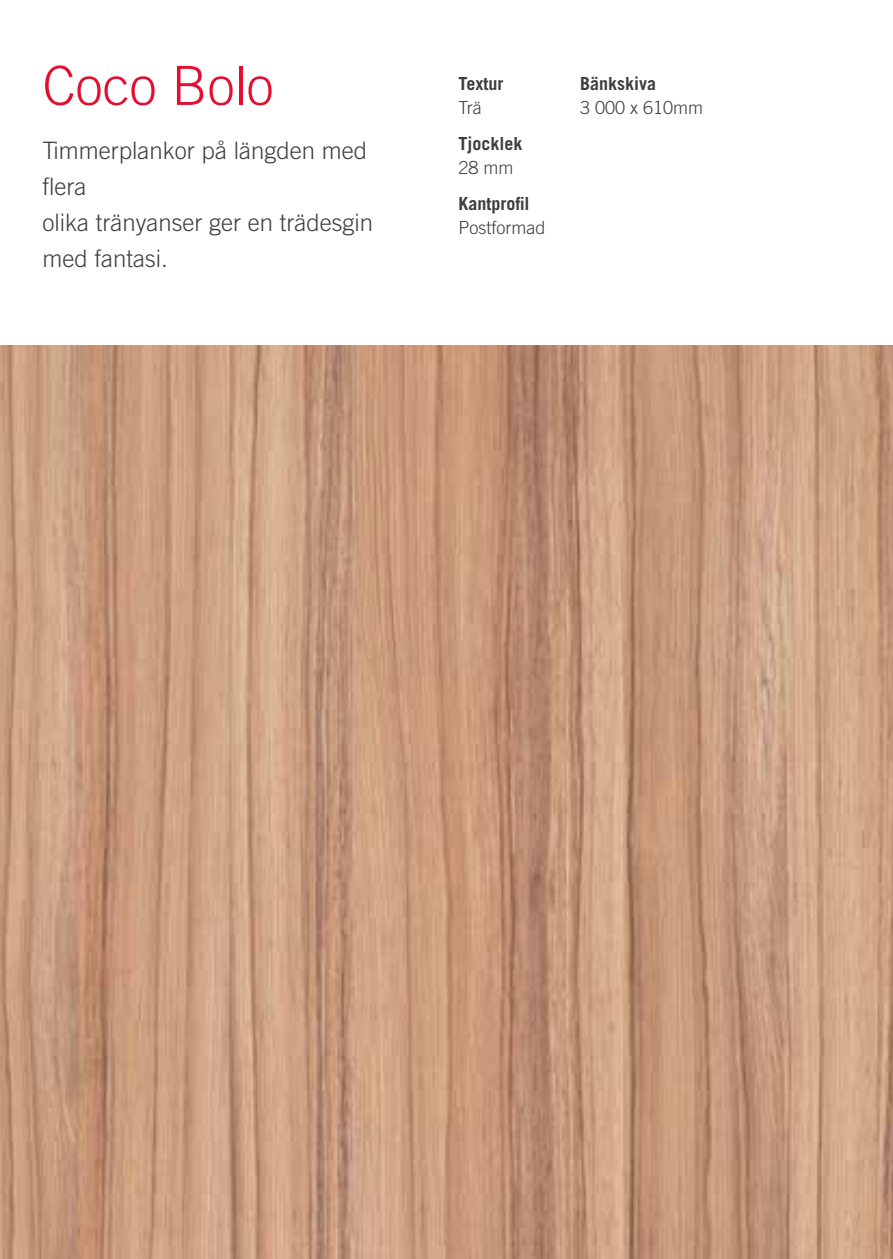
<style>
.page{position:relative;width:893px;height:1259px;background:#fff}
.page>*{position:absolute;margin:0;border:0;box-sizing:border-box;transform-origin:0 0}
.t1{font:300 54px "Trade Gothic LT Std";color:#e40f30}
.t2{font:300 24px/36px "Trade Gothic LT Std";color:#3e3e41}
.t3{font:700 18px "Trade Gothic LT Std";color:#3e3e41}
.t4{font:300 18px "Trade Gothic LT Std";color:#3e3e41}
</style>
<div class="page">
<hr style="left:892px;top:0;width:1px;height:345px;background:#3e3e41">
<img style="left:0;top:345px;width:893px;height:914px">
<h1 class="t1" style="left:43px;top:54px;width:233px">Coco Bolo</h1>
<p class="t2" style="left:43px;top:132px;width:332px">Timmerplankor på längden med flera<br>olika tränyanser ger en trädesgin med fantasi.</p>
<p class="t3" style="left:458px;top:72px;width:46px">Textur</p>
<p class="t4" style="left:458px;top:96px;width:25px">Trä</p>
<p class="t3" style="left:458px;top:132px;width:66px">Tjocklek</p>
<p class="t4" style="left:458px;top:156px;width:57px">28 mm</p>
<p class="t3" style="left:458px;top:192px;width:73px">Kantprofil</p>
<p class="t4" style="left:458px;top:216px;width:88px">Postformad</p>
<p class="t3" style="left:580px;top:72px;width:77px">Bänkskiva</p>
<p class="t4" style="left:580px;top:96px;width:125px">3 000 x 610mm</p>
</div>
